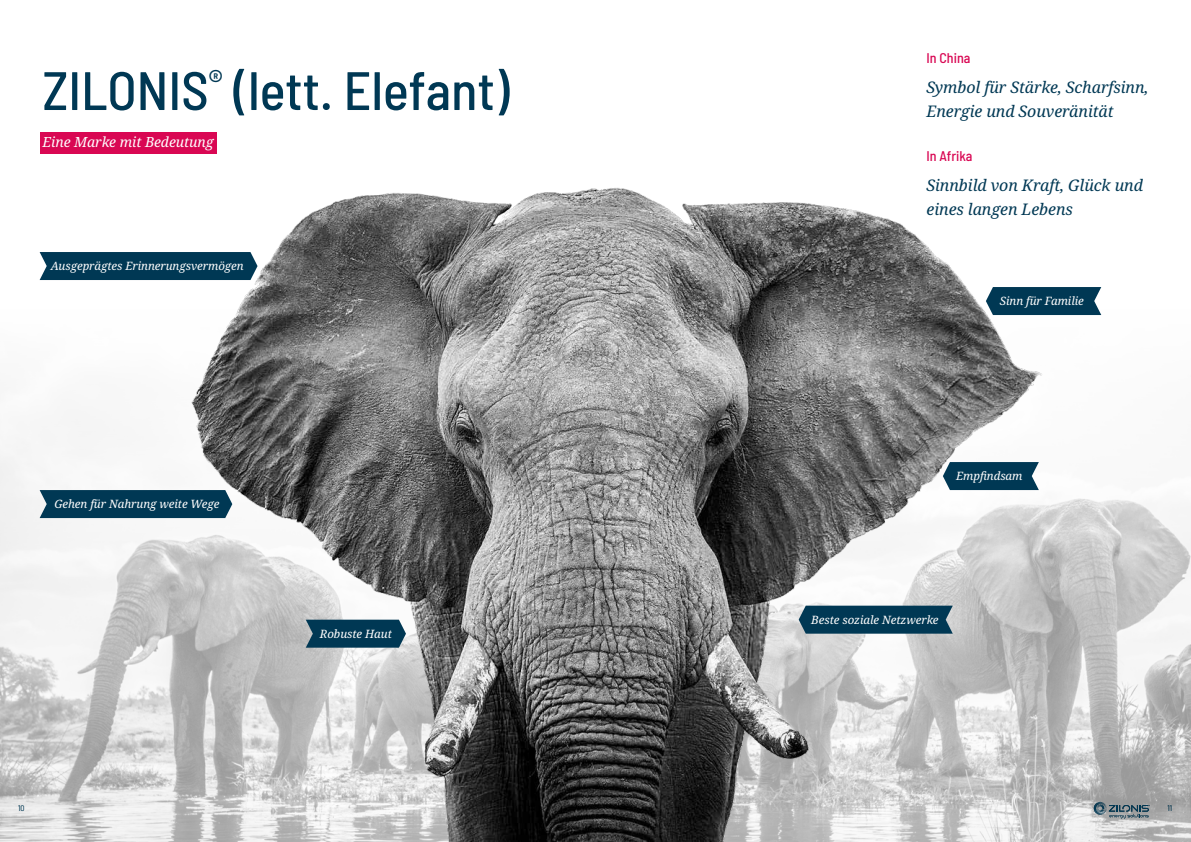
<style>
.page{position:relative;width:1191px;height:842px;background:#fff}
.page>*{position:absolute;margin:0;border:0;box-sizing:border-box;transform-origin:0 0}
.t1{font:500 semi-condensed 54px "Barlow";color:#003854}
.t2{font:italic 16px/24px "Noto Serif";letter-spacing:-.005em;color:#003854}
.t3{font:italic 14px "Noto Serif";letter-spacing:-.005em;color:#fff}
.t4{font:500 semi-condensed 14px "Barlow";color:#d90753}
.t5{font:italic 11.5px "Noto Serif";letter-spacing:-.005em;color:#fff}
.t6{font:300 semi-condensed 8px "Barlow";color:#003854}
</style>
<div class="page">
<img style="left:0;top:419px;width:154px;height:423px">
<img style="left:1065px;top:314px;width:126px;height:528px">
<img style="left:154px;top:188px;width:911px;height:654px">
<div style="left:40px;top:132px;width:176px;height:22px;background:#d90753"></div>
<svg style="left:798px;top:606px;width:154px;height:28px;background:#0c415b"></svg>
<svg style="left:306px;top:620px;width:100px;height:28px;background:#11445e"></svg>
<div style="left:40px;top:252px;width:217px;height:28px;background:#003854"></div>
<div style="left:986px;top:287px;width:115px;height:28px;background:#003854"></div>
<svg style="left:40px;top:490px;width:192px;height:28px;background:#083e59"></svg>
<svg style="left:943px;top:462px;width:95px;height:28px;background:#10445f"></svg>
<svg style="left:1093px;top:802px;width:56px;height:16px"></svg>
<h1 class="t1" style="left:43px;top:52px;width:468px">ZILONIS<sup>®</sup> (lett. Elefant)</h1>
<p class="t3" style="left:43px;top:132px;width:173px">Eine Marke mit Bedeutung</p>
<p class="t5" style="left:51px;top:258px;width:194px">Ausgeprägtes Erinnerungsvermögen</p>
<p class="t5" style="left:54px;top:496px;width:167px">Gehen für Nahrung weite Wege</p>
<p class="t5" style="left:320px;top:626px;width:74px">Robuste Haut</p>
<p class="t4" style="left:926px;top:48px;width:45px">In China</p>
<h2 class="t2" style="left:926px;top:75px;width:223px">Symbol für Stärke, Scharfsinn,<br>Energie und Souveränität</h2>
<p class="t4" style="left:926px;top:146px;width:47px">In Afrika</p>
<h2 class="t2" style="left:926px;top:173px;width:218px">Sinnbild von Kraft, Glück und eines langen Lebens</h2>
<p class="t5" style="left:1000px;top:293px;width:86px">Sinn für Familie</p>
<p class="t5" style="left:956px;top:468px;width:68px">Empfindsam</p>
<p class="t5" style="left:811px;top:612px;width:129px">Beste soziale Netzwerke</p>
<p class="t6" style="left:18px;top:803px;width:8px">10</p>
<p class="t6" style="left:1167px;top:803px;width:6px">11</p>
</div>
